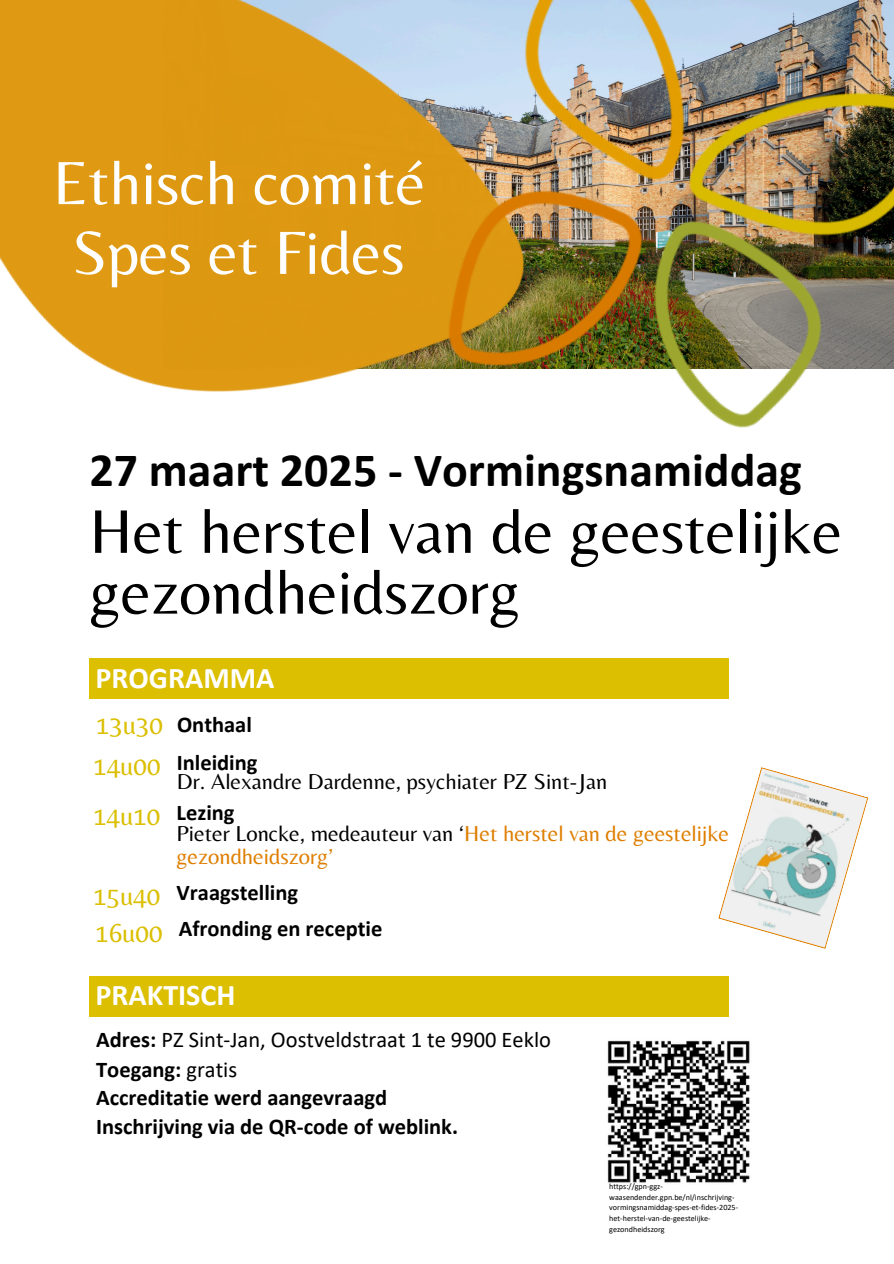
<style>
.page{position:relative;width:894px;height:1264px;background:#fff}
.page>*{position:absolute;margin:0;border:0;box-sizing:border-box;transform-origin:0 0}
.t1{font:63.9px/60.8px "Belleza";color:#000}
.t2{font:63.3px/69.8px "Belleza";color:#fff}
.t3{font:700 48px "Calibri";color:#000}
.t4{font:700 30.15px "Calibri";color:#fff}
.t5{font:27px "Belleza";color:#dbbf00}
.t6{font:700 22.5px/28.2px "Calibri";color:#000}
.t7{font:22.5px/21.9px "Belleza";color:#de7e00}
.t8{font:22.5px/19.2px "Belleza";color:#000}
.t9{font:22.5px "Calibri";color:#000}
.t10{font:8.1px/10.8px "Calibri";color:#000}
.s1{font-family:"Calibri";font-weight:700}
.s2{font-family:"Calibri";font-weight:700;color:#000}
.s3{color:#000}
.s4{font-weight:700}
.s5{font-weight:400}
</style>
<div class="page">
<img style="left:0;top:0;width:238px;height:392px">
<img style="left:238px;top:0;width:655px;height:428px">
<svg style="left:718px;top:767px;width:150px;height:181px"></svg>
<div style="left:89px;top:658px;width:640px;height:41px;background:#dbbf00"></div>
<div style="left:89px;top:976px;width:640px;height:40px;background:#dbbf00"></div>
<img style="left:607px;top:1040px;width:143px;height:143px">
<p class="t2" style="left:53px;top:147px;width:372px">Ethisch comité<br>Spes et Fides</p>
<h1 class="t3" style="left:89px;top:450px;width:714px">27 maart 2025 - Vormingsnamiddag</h1>
<p class="t1" style="left:89px;top:500px;width:754px">Het herstel van de geestelijke gezondheidszorg</p>
<p class="t4" style="left:96px;top:665px;width:180px">PROGRAMMA</p>
<h2 class="t5" style="left:96px;top:709px;width:68px">13u30</h2>
<h1 class="t6" style="left:177px;top:711px;width:76px">Onthaal</h1>
<h3 class="t5" style="left:94px;top:750px;width:68px">14u00</h3>
<h4 class="t8" style="left:177px;top:752px;width:432px"><span class="s1">Inleiding<br></span>Dr. Alexandre Dardenne, psychiater PZ Sint-Jan</h4>
<h5 class="t5" style="left:93px;top:799px;width:68px">14u10</h5>
<h4 class="t7" style="left:176px;top:800px;width:553px"><span class="s2">Lezing<br></span><span class="s3">Pieter Loncke, medeauteur van ‘</span>Het herstel van de geestelijke gezondheidszorg’</h4>
<h6 class="t5" style="left:93px;top:880px;width:68px">15u40</h6>
<p class="t6" style="left:176px;top:880px;width:123px">Vraagstelling</p>
<h4 class="t5" style="left:96px;top:916px;width:68px">16u00</h4>
<h6 class="t6" style="left:179px;top:916px;width:205px">Afronding en receptie</h6>
<h4 class="t4" style="left:96px;top:982px;width:141px">PRAKTISCH</h4>
<h5 class="t9" style="left:96px;top:1029px;width:456px"><span class="s4">Adres:</span> PZ Sint-Jan, Oostveldstraat 1 te 9900 Eeklo</h5>
<h4 class="t6" style="left:96px;top:1057px;width:363px">Toegang: <span class="s5">gratis<br></span>Accreditatie werd aangevraagd<br>Inschrijving via de QR-code of weblink.</h4>
<h5 class="t10" style="left:609px;top:1181px;width:130px">https://gpn-ggz&shy;waasendender.gpn.be/nl/inschrijving&shy;vormingsnamiddag-spes-et-fides-2025- het-herstel-van-de-geestelijke&shy;gezondheidszorg</h5>
</div>
